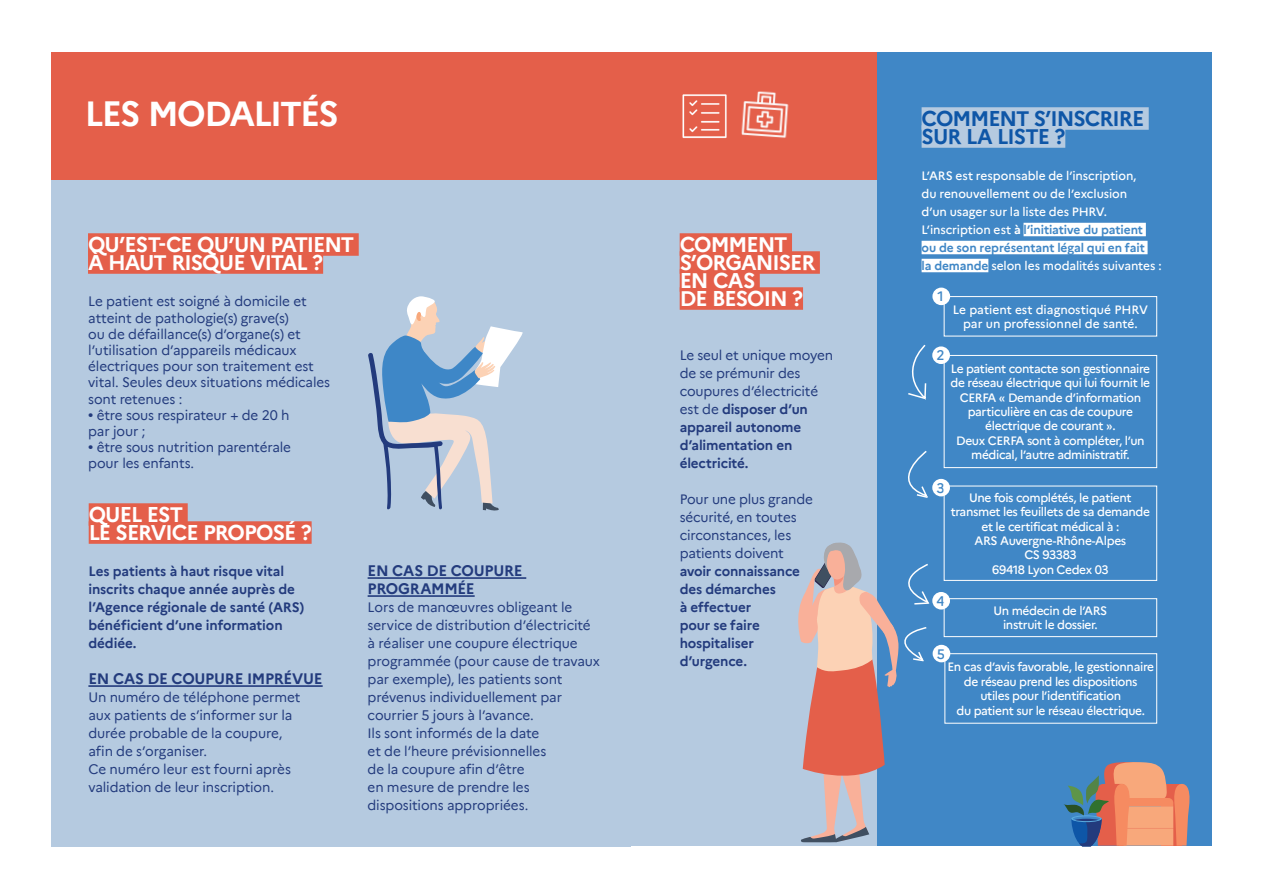
<style>
.page{position:relative;width:1263px;height:893px;background:#fff}
.page>*{position:absolute;margin:0;border:0;box-sizing:border-box;transform-origin:0 0}
.t1{font:700 34.5px "Marianne";letter-spacing:-.055em;color:#fff}
.t2{font:700 21px/18px "Marianne";letter-spacing:-.045em;color:#fff}
.t3{font:700 21px/18px "Marianne";letter-spacing:-.05em;color:#0e56a7}
.t4{font:700 15px/18px "Marianne";letter-spacing:-.02em;color:#233b7d}
.t5{font:500 13.65px "Marianne";color:#4087c6}
.t6{font:13.5px/18px "Marianne";letter-spacing:-.01em;color:#233b7d}
.t7{font:700 13.5px/18px "Marianne";letter-spacing:-.01em;color:#233b7d}
.t8{font:500 12px/14.4px "Marianne";letter-spacing:-.03em;color:#fff;text-align:center}
.t9{font:500 12px/18px "Marianne";letter-spacing:-.005em;color:#fff}
.t10{font:500 12px/14.4px "Marianne";color:#fff;text-align:center}
.s1{font-weight:500}
.s2{font-weight:700}
.s3{font-weight:700;color:#4087c6}
</style>
<div class="page">
<div style="left:51px;top:53px;width:1161px;height:792px;background:#e45f4a"></div>
<div style="left:51px;top:180px;width:935px;height:666px;background:#b5cae0"></div>
<div style="left:878px;top:53px;width:334px;height:793px;background:#4087c6"></div>
<div style="left:89px;top:503px;width:99px;height:23px;background:#e45f4a"></div>
<div style="left:89px;top:521px;width:223px;height:23px;background:#e45f4a"></div>
<hr style="left:368px;top:577px;width:158px;height:2px;background:#233b7d">
<hr style="left:368px;top:595px;width:107px;height:2px;background:#233b7d">
<img style="left:741px;top:91px;width:48px;height:47px">
<hr style="left:88px;top:685px;width:235px;height:2px;background:#233b7d">
<div style="left:680px;top:233px;width:112px;height:23px;background:#e45f4a"></div>
<div style="left:680px;top:251px;width:140px;height:23px;background:#e45f4a"></div>
<div style="left:680px;top:269px;width:80px;height:23px;background:#e45f4a"></div>
<div style="left:680px;top:287px;width:123px;height:23px;background:#e45f4a"></div>
<svg style="left:908px;top:450px;width:20px;height:48px"></svg>
<div style="left:932px;top:288px;width:18px;height:17px;background:#fff;border-radius:50%"></div>
<div style="left:932px;top:346px;width:18px;height:18px;background:#fff;border-radius:50%"></div>
<div style="left:932px;top:479px;width:18px;height:17px;background:#fff;border-radius:50%"></div>
<div style="left:932px;top:592px;width:18px;height:17px;background:#fff;border-radius:50%"></div>
<div style="left:933px;top:645px;width:17px;height:17px;background:#fff;border-radius:50%"></div>
<svg style="left:798px;top:542px;width:132px;height:301px"></svg>
<div style="left:88px;top:233px;width:271px;height:23px;background:#e45f4a"></div>
<div style="left:88px;top:251px;width:235px;height:23px;background:#e45f4a"></div>
<div style="left:921px;top:107px;width:228px;height:23px;background:#b5cae0"></div>
<div style="left:921px;top:125px;width:144px;height:23px;background:#b5cae0"></div>
<div style="left:1023px;top:223px;width:123px;height:13px;background:#fff"></div>
<div style="left:921px;top:241px;width:226px;height:13px;background:#fff"></div>
<div style="left:921px;top:259px;width:67px;height:13px;background:#fff"></div>
<div style="left:944px;top:296px;width:213px;height:40px;border:1px solid #fff"></div>
<div style="left:944px;top:355px;width:213px;height:113px;border:1px solid #fff"></div>
<div style="left:944px;top:486px;width:213px;height:95px;border:1px solid #fff"></div>
<div style="left:944px;top:598px;width:213px;height:39px;border:1px solid #fff"></div>
<div style="left:944px;top:653px;width:213px;height:71px;border:1px solid #fff"></div>
<svg style="left:908px;top:344px;width:19px;height:56px"></svg>
<img style="left:682px;top:94px;width:45px;height:45px">
<svg style="left:368px;top:296px;width:155px;height:215px"></svg>
<svg style="left:1064px;top:762px;width:126px;height:84px"></svg>
<h1 class="t1" style="left:85px;top:87px;width:255px">LES MODALITÉS</h1>
<h2 class="t2" style="left:88px;top:234px;width:268px">QU’EST-CE QU’UN PATIENT<br>À HAUT RISQUE VITAL ?</h2>
<p class="t6" style="left:88px;top:292px;width:243px;line-height:16.2px">Le patient est soigné à domicile et atteint de pathologie(s) grave(s)<br>ou de défaillance(s) d’organe(s) et l’utilisation d’appareils médicaux électriques pour son traitement est vital. Seules deux situations médicales sont retenues :</p>
<p class="t6" style="left:88px;top:406px;width:203px;line-height:16.2px"><span class="s1">•</span> être sous respirateur + de 20 h par jour ;</p>
<p class="t6" style="left:88px;top:438px;width:204px;line-height:16.2px"><span class="s1">•</span> être sous nutrition parentérale pour les enfants.</p>
<h2 class="t2" style="left:89px;top:504px;width:224px">QUEL EST<br>LE SERVICE PROPOSÉ ?</h2>
<p class="t7" style="left:88px;top:561px;width:218px">Les patients à haut risque vital inscrits chaque année auprès de l’Agence régionale de santé (ARS) bénéficient d’une information dédiée.</p>
<p class="t4" style="left:88px;top:668px;width:236px">EN CAS DE COUPURE IMPRÉVUE</p>
<p class="t6" style="left:88px;top:687px;width:214px">Un numéro de téléphone permet aux patients de s’informer sur la durée probable de la coupure, afin de s’organiser.<br>Ce numéro leur est fourni après validation de leur inscription.</p>
<p class="t4" style="left:368px;top:560px;width:157px">EN CAS DE COUPURE<br>PROGRAMMÉE</p>
<p class="t6" style="left:368px;top:597px;width:234px">Lors de manœuvres obligeant le service de distribution d’électricité à réaliser une coupure électrique programmée (pour cause de travaux par exemple), les patients sont prévenus individuellement par courrier 5 jours à l’avance.<br>Ils sont informés de la date<br>et de l’heure prévisionnelles<br>de la coupure afin d’être<br>en mesure de prendre les dispositions appropriées.</p>
<h2 class="t2" style="left:680px;top:234px;width:137px">COMMENT<br>S’ORGANISER<br>EN CAS<br>DE BESOIN ?</h2>
<p class="t6" style="left:680px;top:345px;width:155px">Le seul et unique moyen de se prémunir des coupures d’électricité est de <span class="s2">disposer d’un appareil autonome d’alimentation en électricité.</span></p>
<p class="t6" style="left:680px;top:489px;width:135px">Pour une plus grande sécurité, en toutes circonstances, les patients doivent</p>
<p class="t7" style="left:680px;top:561px;width:122px">avoir connaissance des démarches<br>à effectuer<br>pour se faire hospitaliser d’urgence.</p>
<h2 class="t3" style="left:921px;top:108px;width:224px">COMMENT S’INSCRIRE<br>SUR LA LISTE ?</h2>
<p class="t9" style="left:921px;top:166px;width:241px">L’ARS est responsable de l’inscription,<br>du renouvellement ou de l’exclusion<br>d’un usager sur la liste des PHRV.<br>L’inscription est <span class="s2">à</span> <span class="s3">l’initiative du patient<br>ou de son représentant légal qui en fait<br>la demande</span> selon les modalités suivantes :</p>
<p class="t10" style="left:953px;top:301px;width:196px">Le patient est diagnostiqué PHRV par un professionnel de santé.</p>
<p class="t8" style="left:951px;top:360px;width:201px">Le patient contacte son gestionnaire de réseau électrique qui lui fournit le<br>CERFA « Demande d’information particulière en cas de coupure électrique de courant ».<br>Deux CERFA sont à compléter, l’un médical, l’autre administratif.</p>
<p class="t8" style="left:951px;top:489px;width:201px">Une fois complétés, le patient transmet les feuillets de sa demande et le certificat médical à :<br>ARS Auvergne-Rhône-Alpes<br>CS 93383<br>69418 Lyon Cedex 03</p>
<p class="t8" style="left:993px;top:602px;width:115px">Un médecin de l’ARS instruit le dossier.</p>
<p class="t8" style="left:947px;top:659px;width:208px">En cas d’avis favorable, le gestionnaire de réseau prend les dispositions<br>utiles pour l’identification<br>du patient sur le réseau électrique.</p>
<p class="t5" style="left:937px;top:286px;width:8px">1</p>
<p class="t5" style="left:936px;top:345px;width:10px">2</p>
<p class="t5" style="left:936px;top:477px;width:10px">3</p>
<p class="t5" style="left:936px;top:590px;width:10px">4</p>
<p class="t5" style="left:937px;top:643px;width:10px">5</p>
</div>
